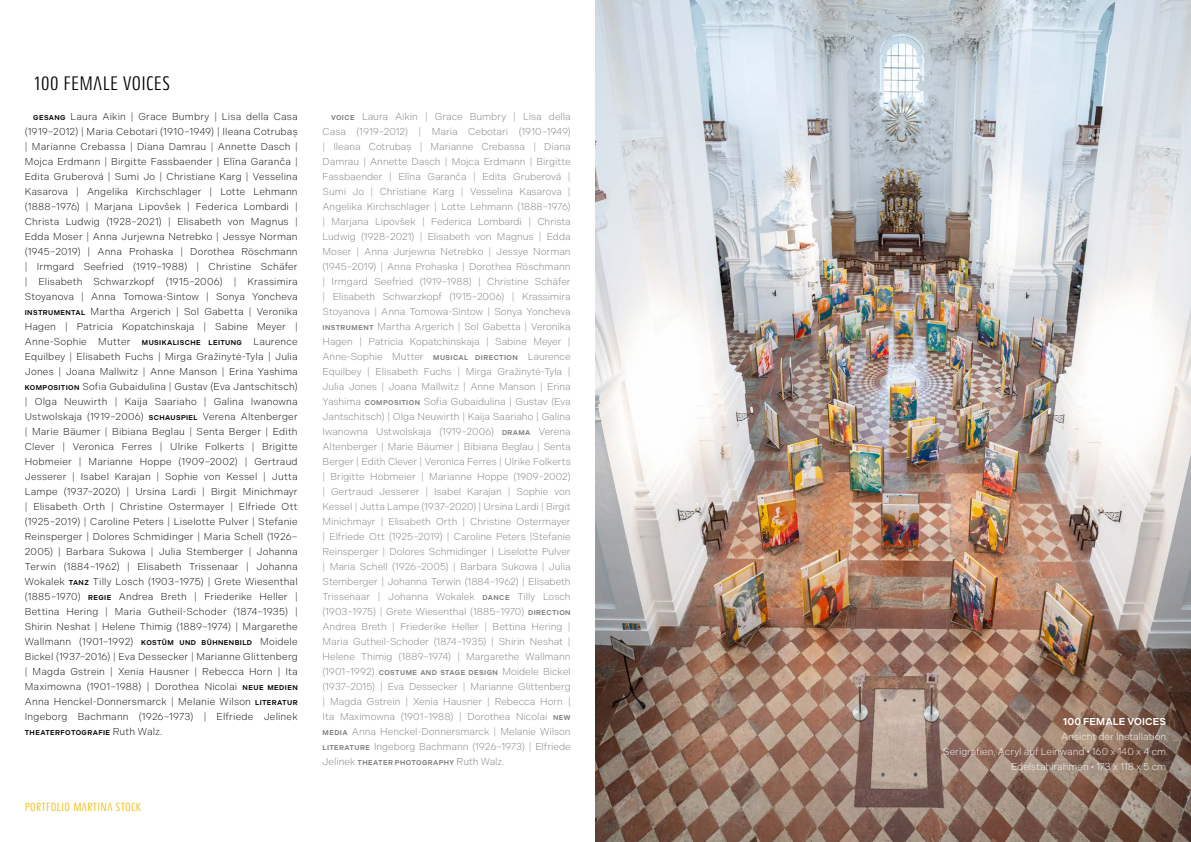
<style>
.page{position:relative;width:1191px;height:842px;background:#fff}
.page>*{position:absolute;margin:0;border:0;box-sizing:border-box;transform-origin:0 0}
.t1{font:condensed 20px "Aeonis LT Pro";letter-spacing:.015em;color:#000}
.t2{font:condensed 12px "Aeonis LT Pro";letter-spacing:.03em;color:#f2b700}
.t3{font:300 10px/15px "Indivisible";letter-spacing:.02em;color:#000;text-align:justify}
.t4{font:300 10px/15px "Indivisible";color:#7b7b7a;text-align:justify}
.t5{font:300 10px/15px "Indivisible";color:#fff;text-align:right}
.t6{font:600 10px "Indivisible";letter-spacing:.01em;color:#fff}
.t7{font:600 7px "Indivisible";letter-spacing:.045em;color:#7b7b7a}
.t8{font:600 7px "Indivisible";letter-spacing:.05em;color:#000}
.s1{font-weight:600;font-size:7px}
.s2{font-weight:300;font-size:10px}
.s3{font-weight:600}
</style>
<div class="page">
<img style="left:595px;top:0;width:596px;height:842px">
<h1 class="t1" style="left:33px;top:72px;width:138px">100 FEMALE VOICES</h1>
<p class="t3" style="left:25px;top:109px;width:274px;text-indent:9px"><span class="s1">GESANG</span> Laura Aikin | Grace Bumbry | Lisa della Casa (1919–2012) | Maria Cebotari (1910–1949) | Ileana Cotrubaș | Marianne Crebassa | Diana Damrau | Annette Dasch | Mojca Erdmann | Birgitte Fassbaender | Elīna Garanča | Edita Gruberová | Sumi Jo | Christiane Karg | Vesselina Kasarova | Angelika Kirchschlager | Lotte Lehmann (1888–1976) | Marjana Lipovšek | Federica Lombardi | Christa Ludwig (1928–2021) | Elisabeth von Magnus | Edda Moser | Anna Jurjewna Netrebko | Jessye Norman (1945–2019) | Anna Prohaska | Dorothea Röschmann | Irmgard Seefried (1919–1988) | Christine Schäfer | Elisabeth Schwarzkopf (1915–2006) | Krassimira Stoyanova | Anna Tomowa-Sintow | Sonya Yoncheva <span class="s1">INSTRUMENTAL</span> Martha Argerich | Sol Gabetta | Veronika Hagen | Patricia Kopatchinskaja | Sabine Meyer | Anne-Sophie Mutter <span class="s1">MUSIKALISCHE LEITUNG</span> Laurence Equilbey | Elisabeth Fuchs | Mirga Gražinytė-Tyla | Julia Jones | Joana Mallwitz | Anne Manson | Erina Yashima <span class="s1">KOMPOSITION</span> Sofia Gubaidulina | Gustav (Eva Jantschitsch) | Olga Neuwirth | Kaija Saariaho | Galina Iwanowna Ustwolskaja (1919–2006) <span class="s1">SCHAUSPIEL</span> Verena Altenberger | Marie Bäumer | Bibiana Beglau | Senta Berger | Edith Clever | Veronica Ferres | Ulrike Folkerts | Brigitte Hobmeier | Marianne Hoppe (1909–2002) | Gertraud Jesserer | Isabel Karajan | Sophie von Kessel | Jutta Lampe (1937–2020) | Ursina Lardi | Birgit Minichmayr | Elisabeth Orth | Christine Ostermayer | Elfriede Ott (1925–2019) | Caroline Peters | Liselotte Pulver | Stefanie Reinsperger | Dolores Schmidinger | Maria Schell (1926– 2005) | Barbara Sukowa | Julia Stemberger | Johanna Terwin (1884–1962) | Elisabeth Trissenaar | Johanna Wokalek <span class="s1">TANZ</span> Tilly Losch (1903–1975) | Grete Wiesenthal (1885–1970) <span class="s1">REGIE</span> Andrea Breth | Friederike Heller | Bettina Hering | Maria Gutheil-Schoder (1874–1935) | Shirin Neshat | Helene Thimig (1889–1974) | Margarethe Wallmann (1901–1992) <span class="s1">KOSTÜM UND BÜHNENBILD</span> Moidele Bickel (1937–2016) | Eva Dessecker | Marianne Glittenberg | Magda Gstrein | Xenia Hausner | Rebecca Horn | Ita Maximowna (1901–1988) | Dorothea Nicolai <span class="s1">NEUE MEDIEN </span>Anna Henckel-Donnersmarck | Melanie Wilson <span class="s1">LITERATUR </span>Ingeborg Bachmann (1926–1973) | Elfriede Jelinek</p>
<p class="t8" style="left:25px;top:729px;width:139px">THEATERFOTOGRAFIE <span class="s2">Ruth Walz.</span></p>
<p class="t2" style="left:25px;top:800px;width:118px">PORTFOLIO MARTINA STOCK</p>
<p class="t4" style="left:322px;top:109px;width:250px;text-indent:9px"><span class="s1">VOICE</span> Laura Aikin | Grace Bumbry | Lisa della Casa (1919–2012) | Maria Cebotari (1910–1949) | Ileana Cotrubaș | Marianne Crebassa | Diana Damrau | Annette Dasch | Mojca Erdmann | Birgitte Fassbaender | Elīna Garanča | Edita Gruberová | Sumi Jo | Christiane Karg | Vesselina Kasarova | Angelika Kirchschlager | Lotte Lehmann (1888–1976) | Marjana Lipovšek | Federica Lombardi | Christa Ludwig (1928–2021) | Elisabeth von Magnus | Edda Moser | Anna Jurjewna Netrebko | Jessye Norman (1945–2019) | Anna Prohaska | Dorothea Röschmann | Irmgard Seefried (1919–1988) | Christine Schäfer | Elisabeth Schwarzkopf (1915–2006) | Krassimira Stoyanova | Anna Tomowa-Sintow | Sonya Yoncheva <span class="s1">INSTRUMENT</span> Martha Argerich | Sol Gabetta | Veronika Hagen | Patricia Kopatchinskaja | Sabine Meyer | Anne-Sophie Mutter <span class="s1">MUSICAL DIRECTION</span> Laurence Equilbey | Elisabeth Fuchs | Mirga Gražinytė-Tyla | Julia Jones | Joana Mallwitz | Anne Manson | Erina Yashima <span class="s1">COMPOSITION</span> Sofia Gubaidulina | Gustav (Eva Jantschitsch) | Olga Neuwirth | Kaija Saariaho | Galina Iwanowna Ustwolskaja (1919–2006) <span class="s1">DRAMA</span> Verena Altenberger | Marie Bäumer | Bibiana Beglau | Senta Berger | Edith Clever | Veronica Ferres | Ulrike Folkerts | Brigitte Hobmeier | Marianne Hoppe (1909–2002) | Gertraud Jesserer | Isabel Karajan | Sophie von Kessel | Jutta Lampe (1937–2020) | Ursina Lardi | Birgit Minichmayr | Elisabeth Orth | Christine Ostermayer | Elfriede Ott (1925–2019) | Caroline Peters |Stefanie Reinsperger | Dolores Schmidinger | Liselotte Pulver | Maria Schell (1926–2005) | Barbara Sukowa | Julia Stemberger | Johanna Terwin (1884–1962) | Elisabeth Trissenaar | Johanna Wokalek <span class="s1">DANCE</span> Tilly Losch (1903–1975) | Grete Wiesenthal (1885–1970) <span class="s1">DIRECTION </span>Andrea Breth | Friederike Heller | Bettina Hering | Maria Gutheil-Schoder (1874–1935) | Shirin Neshat | Helene Thimig (1889–1974) | Margarethe Wallmann (1901–1992) <span class="s1">COSTUME AND STAGE DESIGN</span> Moidele Bickel (1937–2015) | Eva Dessecker | Marianne Glittenberg | Magda Gstrein | Xenia Hausner | Rebecca Horn | Ita Maximowna (1901–1988) | Dorothea Nicolai <span class="s1">NEW MEDIA</span> Anna Henckel-Donnersmarck | Melanie Wilson <span class="s1">LITERATURE</span> Ingeborg Bachmann (1926–1973) | Elfriede</p>
<p class="t7" style="left:322px;top:759px;width:183px"><span class="s2">Jelinek</span> THEATER PHOTOGRAPHY <span class="s2">Ruth Walz.</span></p>
<p class="t6" style="left:1063px;top:716px;width:104px">100 FEMALE VOICES</p>
<p class="t5" style="left:943px;top:729px;width:224px">Ansicht der Installation<br>Serigrafien, Acryl auf Leinwand <span class="s3">·</span> 160 x 140 x 4 cm<br>Edelstahlrahmen <span class="s3">·</span> 173 x 118 x 5 cm</p>
</div>
